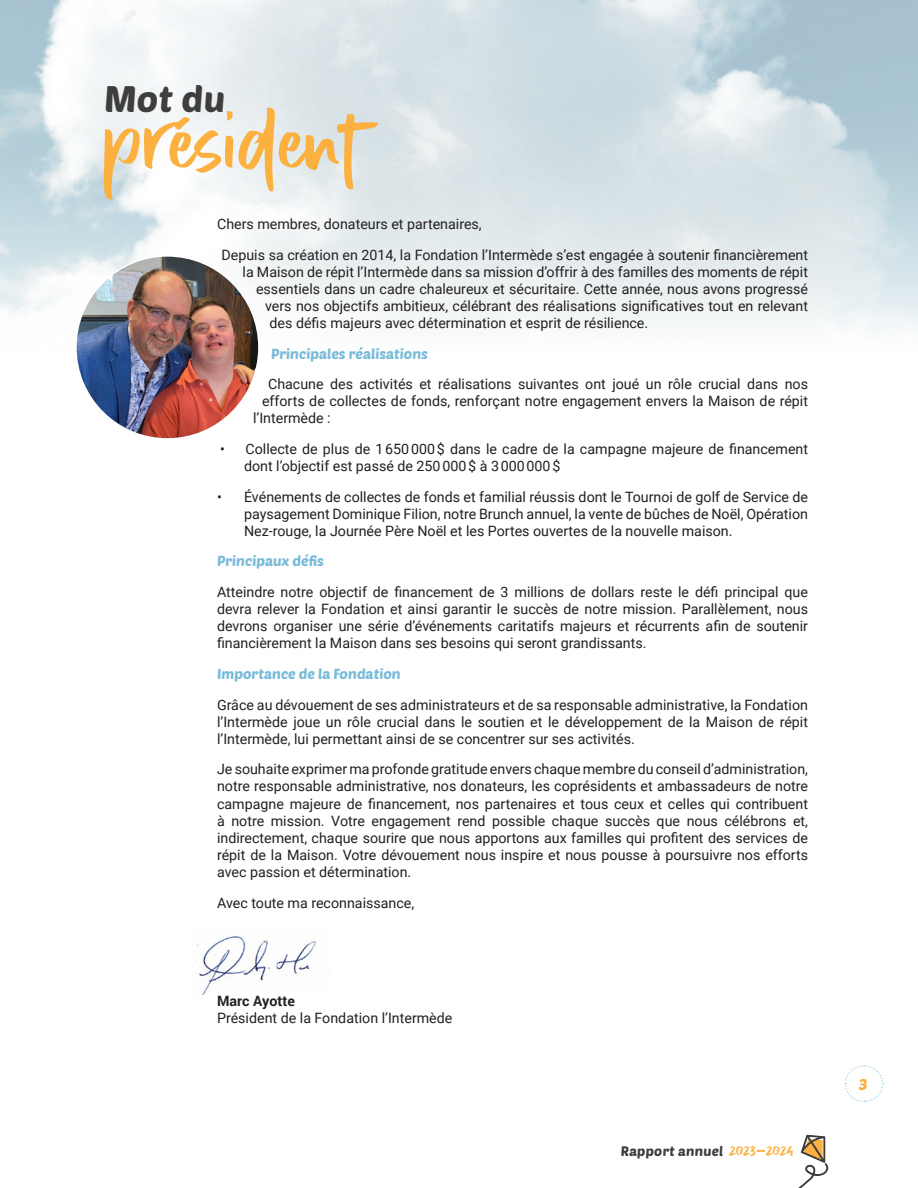
<style>
.page{position:relative;width:918px;height:1188px;background:#fff}
.page>*{position:absolute;margin:0;border:0;box-sizing:border-box;transform-origin:0 0}
.t1{font:54px "Hello Mornin";letter-spacing:.01em;color:#fbb03f}
.t2{font:36px "Poetsen One";color:#3e3e3f}
.t3{font:15.3px "Poetsen One";color:#fbb03f}
.t4{font:14.25px/17.1px "Roboto";color:#231f20;text-align:justify}
.t5{font:14.25px "Poetsen One";color:#7abbd9}
.t6{font:13.5px "Poetsen One";letter-spacing:.02em;color:#3e3e3f}
.s1{font-weight:700}
.s2{font-family:"Hello Mornin";font-size:12px;color:#fbb03f}
</style>
<div class="page">
<svg style="left:850px;top:1065px;width:34px;height:37px"></svg>
<div style="left:552px;top:1071px;width:310px;height:117px;background:#fff"></div>
<svg style="left:798px;top:1134px;width:31px;height:54px"></svg>
<img style="left:196px;top:936px;width:120px;height:58px">
<img style="left:76px;top:256px;width:183px;height:183px;border-radius:91px">
<p class="t2" style="left:104px;top:76px;width:123px">Mot du</p>
<p class="t1" style="left:104px;top:113px;width:258px">président</p>
<p class="t4" style="left:217px;top:215px;width:266px">Chers membres, donateurs et partenaires,</p>
<p class="t4" style="left:222px;top:245px;width:588px">Depuis sa création en 2014, la Fondation l’Intermède s’est engagée à soutenir financièrement</p>
<p class="t4" style="left:243px;top:262px;width:567px">la Maison de répit l’Intermède dans sa mission d’offrir à des familles des moments de répit</p>
<p class="t4" style="left:256px;top:280px;width:554px">essentiels dans un cadre chaleureux et sécuritaire. Cette année, nous avons progressé</p>
<p class="t4" style="left:265px;top:297px;width:545px">vers nos objectifs ambitieux, célébrant des réalisations significatives tout en relevant</p>
<p class="t4" style="left:270px;top:314px;width:380px">des défis majeurs avec détermination et esprit de résilience.</p>
<p class="t5" style="left:271px;top:344px;width:158px">Principales réalisations</p>
<p class="t4" style="left:268px;top:375px;width:542px">Chacune des activités et réalisations suivantes ont joué un rôle crucial dans nos</p>
<p class="t4" style="left:262px;top:392px;width:548px">efforts de collectes de fonds, renforçant notre engagement envers la Maison de répit</p>
<p class="t4" style="left:253px;top:409px;width:79px">l’Intermède :</p>
<p class="t4" style="left:244px;top:440px;width:566px;text-indent:-24px">• Collecte de plus de 1 650 000 $ dans le cadre de la campagne majeure de financement dont l’objectif est passé de 250 000 $ à 3 000 000 $</p>
<p class="t4" style="left:244px;top:487px;width:566px;text-indent:-27px">• Événements de collectes de fonds et familial réussis dont le Tournoi de golf de Service de paysagement Dominique Filion, notre Brunch annuel, la vente de bûches de Noël, Opération Nez-rouge, la Journée Père Noël et les Portes ouvertes de la nouvelle maison.</p>
<p class="t5" style="left:217px;top:552px;width:108px">Principaux défis</p>
<p class="t4" style="left:217px;top:583px;width:593px">Atteindre notre objectif de financement de 3 millions de dollars reste le défi principal que devra relever la Fondation et ainsi garantir le succès de notre mission. Parallèlement, nous devrons organiser une série d’événements caritatifs majeurs et récurrents afin de soutenir financièrement la Maison dans ses besoins qui seront grandissants.</p>
<p class="t5" style="left:217px;top:665px;width:185px">Importance de la Fondation</p>
<p class="t4" style="left:217px;top:695px;width:593px">Grâce au dévouement de ses administrateurs et de sa responsable administrative, la Fondation l’Intermède joue un rôle crucial dans le soutien et le développement de la Maison de répit l’Intermède, lui permettant ainsi de se concentrer sur ses activités.</p>
<p class="t4" style="left:217px;top:760px;width:593px">Je souhaite exprimer ma profonde gratitude envers chaque membre du conseil d’administration, notre responsable administrative, nos donateurs, les coprésidents et ambassadeurs de notre campagne majeure de financement, nos partenaires et tous ceux et celles qui contribuent à notre mission. Votre engagement rend possible chaque succès que nous célébrons et, indirectement, chaque sourire que nous apportons aux familles qui profitent des services de répit de la Maison. Votre dévouement nous inspire et nous pousse à poursuivre nos efforts avec passion et détermination.</p>
<p class="t4" style="left:217px;top:893px;width:199px">Avec toute ma reconnaissance,</p>
<p class="t4" style="left:217px;top:992px;width:237px"><span class="s1">Marc Ayotte<br></span>Président de la Fondation l’Intermède</p>
<p class="t6" style="left:621px;top:1142px;width:175px">Rapport annuel <span class="s2">2023-2024</span></p>
<p class="t3" style="left:859px;top:1075px;width:10px">3</p>
</div>
